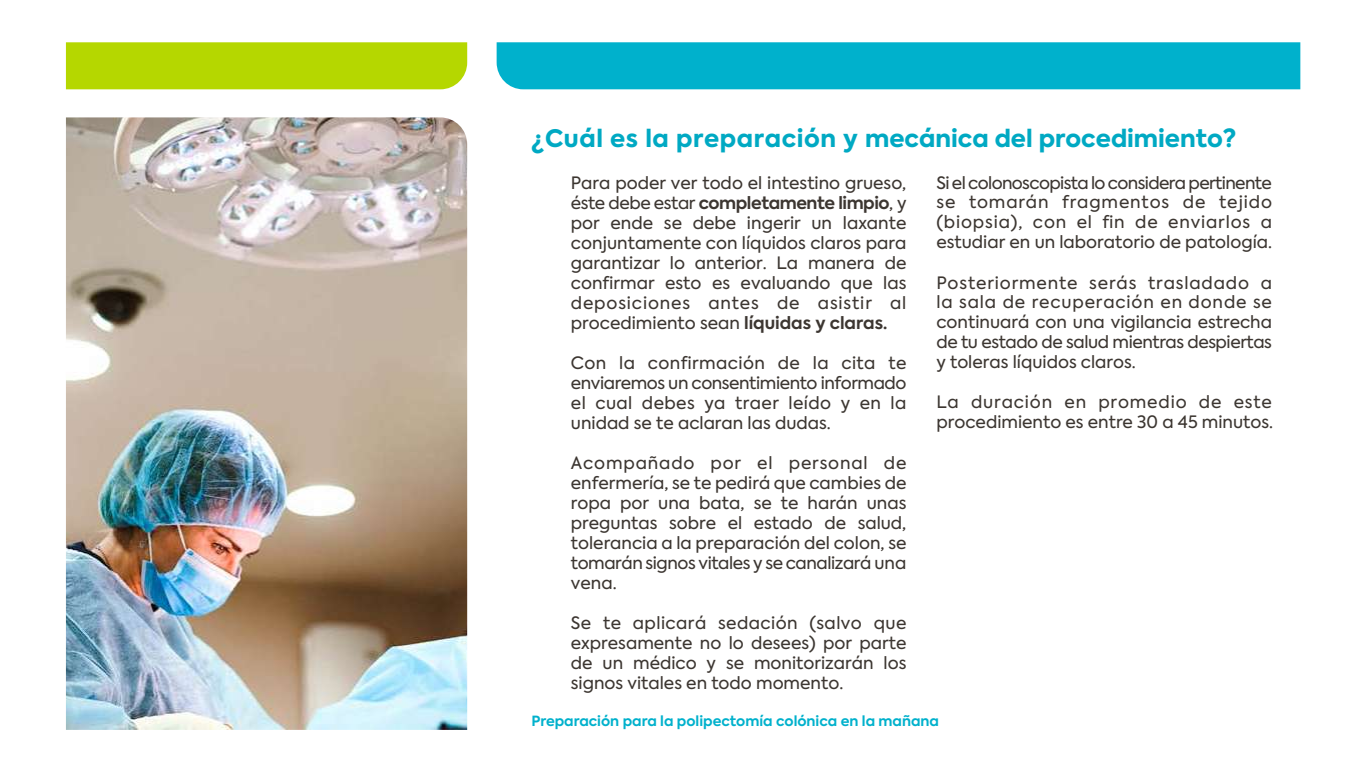
<style>
.page{position:relative;width:1366px;height:768px;background:#fff}
.page>*{position:absolute;margin:0;border:0;box-sizing:border-box;transform-origin:0 0}
.t1{font:800 24px "Axiforma";color:#00a9c3}
.t2{font:17px/20px "Axiforma";color:#3c3631;text-align:justify}
.t3{font:700 14px "Axiforma";color:#00b1cc}
.s1{font-weight:700}
</style>
<div class="page">
<img style="left:66px;top:117px;width:401px;height:613px">
<div style="left:66px;top:42px;width:401px;height:47px;background:#b5d700"></div>
<div style="left:497px;top:42px;width:803px;height:47px;background:#00b1cc"></div>
<h1 class="t1" style="left:531px;top:122px;width:707px">¿Cuál es la preparación y mecánica del procedimiento?</h1>
<p class="t2" style="left:571px;top:173px;width:337px">Para poder ver todo el intestino grueso, éste debe estar <span class="s1">completamente limpio</span>, y por ende se debe ingerir un laxante conjuntamente con líquidos claros para garantizar lo anterior. La manera de confirmar esto es evaluando que las deposiciones antes de asistir al procedimiento sean <span class="s1">líquidas y claras.</span></p>
<p class="t2" style="left:571px;top:353px;width:337px">Con la confirmación de la cita te enviaremos un consentimiento informado el cual debes ya traer leído y en la unidad se te aclaran las dudas.</p>
<p class="t2" style="left:571px;top:453px;width:337px">Acompañado por el personal de enfermería, se te pedirá que cambies de ropa por una bata, se te harán unas preguntas sobre el estado de salud, tolerancia a la preparación del colon, se tomarán signos vitales y se canalizará una vena.</p>
<p class="t2" style="left:571px;top:613px;width:337px">Se te aplicará sedación (salvo que expresamente no lo desees) por parte de un médico y se monitorizarán los signos vitales en todo momento.</p>
<p class="t2" style="left:936px;top:173px;width:337px">Si el colonoscopista lo considera pertinente se tomarán fragmentos de tejido (biopsia), con el fin de enviarlos a estudiar en un laboratorio de patología.</p>
<p class="t2" style="left:936px;top:273px;width:337px">Posteriormente serás trasladado a la sala de recuperación en donde se continuará con una vigilancia estrecha de tu estado de salud mientras despiertas y toleras líquidos claros.</p>
<p class="t2" style="left:936px;top:393px;width:338px">La duración en promedio de este procedimiento es entre 30 a 45 minutos.</p>
<p class="t3" style="left:531px;top:711px;width:409px">Preparación para la polipectomía colónica en la mañana</p>
</div>
